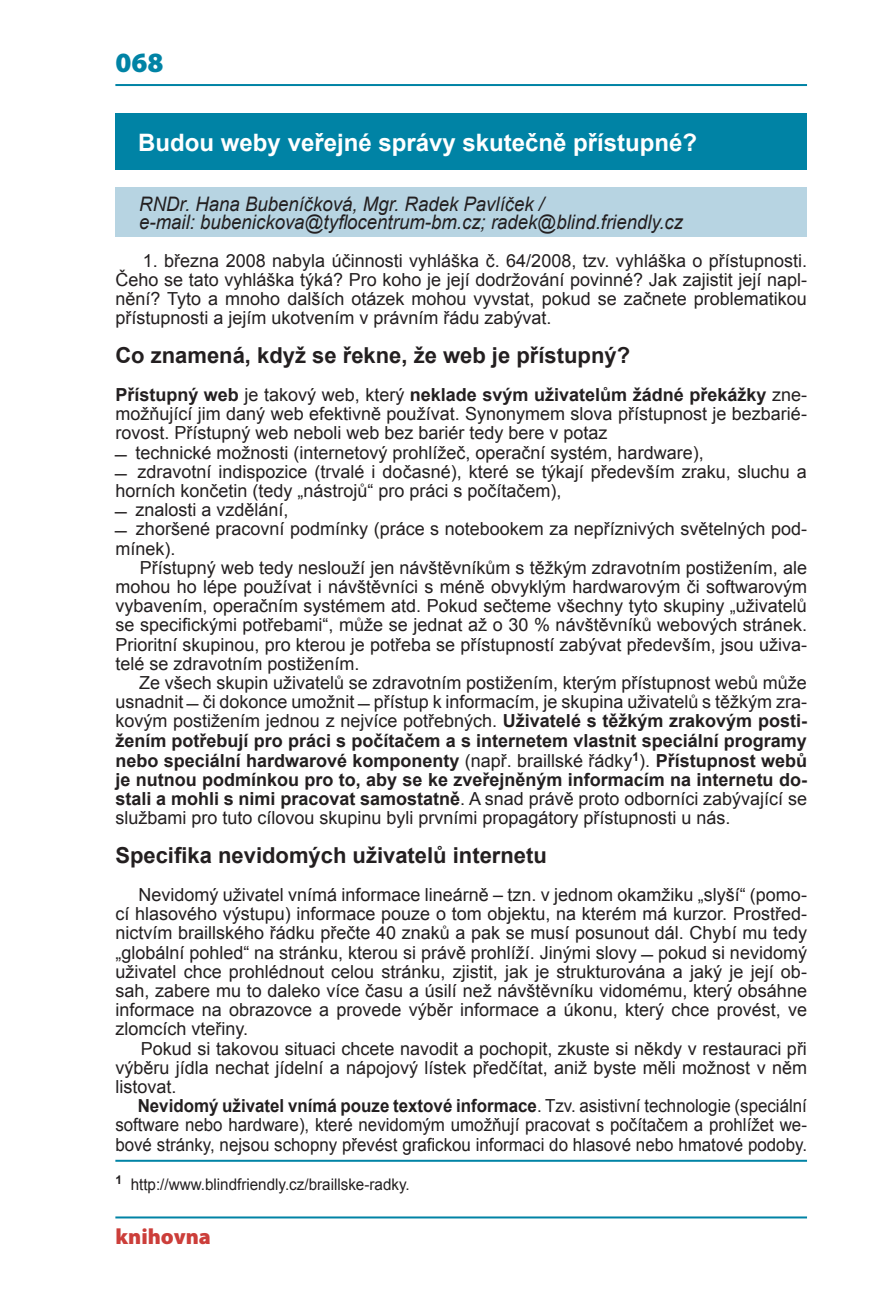
<style>
.page{position:relative;width:896px;height:1308px;background:#fff}
.page>*{position:absolute;margin:0;border:0;box-sizing:border-box;transform-origin:0 0}
.t1{font:900 28px "Myriad Pro";color:#0083a5}
.t2{font:700 24px "Arial";color:#fff}
.t3{font:700 22px "Arial";color:#231f20}
.t4{font:900 22px "Myriad Pro";color:#cc3e3a}
.t5{font:italic 20px/18px "Arial";color:#231f20;scale:.93 1}
.t6{font:18px/19.2px "Arial";color:#231f20;text-align:justify}
.t7{font:700 18px "Arial";color:#231f20}
.t8{font:18px/19.2px "Arial";color:#231f20;text-align:justify;scale:.94 1}
.t9{font:16px "Arial";color:#231f20;scale:.95 1}
.s1{font-weight:400}
.s2{font-weight:700}
</style>
<div class="page">
<hr style="left:115px;top:84px;width:692px;height:2px;background:#0083a5">
<hr style="left:115px;top:1216px;width:692px;height:2px;background:#0083a5">
<div style="left:115px;top:113px;width:692px;height:57px;background:#0083a5"></div>
<div style="left:115px;top:187px;width:692px;height:49px;background:#b7d4e2"></div>
<hr style="left:115px;top:1160px;width:692px;height:2px;background:#0083a5">
<h1 class="t1" style="left:115px;top:46px;width:50px">068</h1>
<h2 class="t2" style="left:138px;top:127px;width:560px">Budou weby veřejné správy skutečně přístupné?</h2>
<p class="t5" style="left:139px;top:195px;width:586px">RNDr. Hana Bubeníčková, Mgr. Radek Pavlíček /<br>e-mail: bubenickova@tyflocentrum-bm.cz; radek@blind.friendly.cz</p>
<p class="t6" style="left:115px;top:251px;width:693px;text-indent:27px">1. března 2008 nabyla účinnosti vyhláška č. 64/2008, tzv. vyhláška o přístupnosti.<br>Čeho se tato vyhláška týká? Pro koho je její dodržování povinné? Jak zajistit její napl&shy;nění? Tyto a mnoho dalších otázek mohou vyvstat, pokud se začnete problematikou přístupnosti a jejím ukotvením v právním řádu zabývat.</p>
<p class="t3" style="left:115px;top:340px;width:516px">Co znamená, když se řekne, že web je přístupný?</p>
<p class="t7" style="left:115px;top:383px;width:693px">Přístupný web <span class="s1">je takový web, který</span> neklade svým uživatelům žádné překážky <span class="s1">zne-</span></p>
<p class="t6" style="left:115px;top:404px;width:693px">možňující jim daný web efektivně používat. Synonymem slova přístupnost je bezbarié-</p>
<p class="t6" style="left:115px;top:424px;width:494px">rovost. Přístupný web neboli web bez bariér tedy bere v potaz</p>
<p class="t6" style="left:135px;top:443px;width:570px">technické možnosti (internetový prohlížeč, operační systém, hardware),</p>
<p class="t6" style="left:137px;top:462px;width:671px">zdravotní indispozice (trvalé i dočasné), které se týkají především zraku, sluchu a</p>
<p class="t6" style="left:115px;top:481px;width:448px">horních končetin (tedy „nástrojů“ pro práci s počítačem),</p>
<p class="t6" style="left:135px;top:500px;width:155px">znalosti a vzdělání,</p>
<p class="t6" style="left:136px;top:520px;width:673px">zhoršené pracovní podmínky (práce s notebookem za nepříznivých světelných pod-</p>
<p class="t6" style="left:115px;top:539px;width:62px">mínek).</p>
<p class="t6" style="left:140px;top:558px;width:669px">Přístupný web tedy neslouží jen návštěvníkům s těžkým zdravotním postižením, ale</p>
<p class="t6" style="left:115px;top:577px;width:693px">mohou ho lépe používat i návštěvníci s méně obvyklým hardwarovým či softwarovým</p>
<p class="t6" style="left:115px;top:596px;width:693px">vybavením, operačním systémem atd. Pokud sečteme všechny tyto skupiny „uživatelů</p>
<p class="t6" style="left:115px;top:616px;width:693px">se specifickými potřebami“, může se jednat až o 30 % návštěvníků webových stránek.</p>
<p class="t6" style="left:115px;top:635px;width:693px">Prioritní skupinou, pro kterou je potřeba se přístupností zabývat především, jsou uživa-</p>
<p class="t6" style="left:115px;top:654px;width:246px">telé se zdravotním postižením.</p>
<p class="t6" style="left:139px;top:673px;width:669px">Ze všech skupin uživatelů se zdravotním postižením, kterým přístupnost webů může</p>
<p class="t6" style="left:115px;top:692px;width:693px">usnadnit či dokonce umožnit přístup k informacím, je skupina uživatelů s těžkým zra-</p>
<p class="t6" style="left:115px;top:712px;width:693px">kovým postižením jednou z nejvíce potřebných. <span class="s2">Uživatelé s těžkým zrakovým posti-</span></p>
<p class="t7" style="left:115px;top:728px;width:693px">žením potřebují pro práci s počítačem a s internetem vlastnit speciální programy</p>
<p class="t7" style="left:115px;top:748px;width:693px">nebo speciální hardwarové komponenty <span class="s1">(např. braillské řádky</span><sup>1</sup><span class="s1">).</span> Přístupnost webů</p>
<p class="t7" style="left:115px;top:768px;width:693px">je nutnou podmínkou pro to, aby se ke zveřejněným informacím na internetu do-</p>
<p class="t6" style="left:115px;top:789px;width:693px"><span class="s2">stali a mohli s nimi pracovat samostatně</span>. A snad právě proto odborníci zabývající se</p>
<p class="t6" style="left:115px;top:808px;width:617px">službami pro tuto cílovou skupinu byli prvními propagátory přístupnosti u nás.</p>
<p class="t3" style="left:115px;top:840px;width:433px">Specifika nevidomých uživatelů internetu</p>
<p class="t6" style="left:115px;top:885px;width:693px;text-indent:23px">Nevidomý uživatel vnímá informace lineárně – tzn. v jednom okamžiku „slyší“ (pomo&shy;cí hlasového výstupu) informace pouze o tom objektu, na kterém má kurzor. Prostřed&shy;nictvím braillského řádku přečte 40 znaků a pak se musí posunout dál. Chybí mu tedy „globální pohled“ na stránku, kterou si právě prohlíží. Jinými slovy pokud si nevidomý uživatel chce prohlédnout celou stránku, zjistit, jak je strukturována a jaký je její ob&shy;sah, zabere mu to daleko více času a úsilí než návštěvníku vidomému, který obsáhne informace na obrazovce a provede výběr informace a úkonu, který chce provést, ve zlomcích vteřiny.</p>
<p class="t6" style="left:115px;top:1039px;width:693px;text-indent:26px">Pokud si takovou situaci chcete navodit a pochopit, zkuste si někdy v restauraci při výběru jídla nechat jídelní a nápojový lístek předčítat, aniž byste měli možnost v něm listovat.</p>
<p class="t8" style="left:115px;top:1096px;width:737px;text-indent:22px"><span class="s2">Nevidomý uživatel vnímá pouze textové informace</span>. Tzv. asistivní technologie (speciální software nebo hardware), které nevidomým umožňují pracovat s počítačem a prohlížet we&shy;bové stránky, nejsou schopny převést grafickou informaci do hlasové nebo hmatové podoby.</p>
<p class="t9" style="left:115px;top:1174px;width:311px"><sup>1</sup> http://www.blindfriendly.cz/braillske-radky.</p>
<p class="t4" style="left:115px;top:1225px;width:97px">knihovna</p>
</div>
